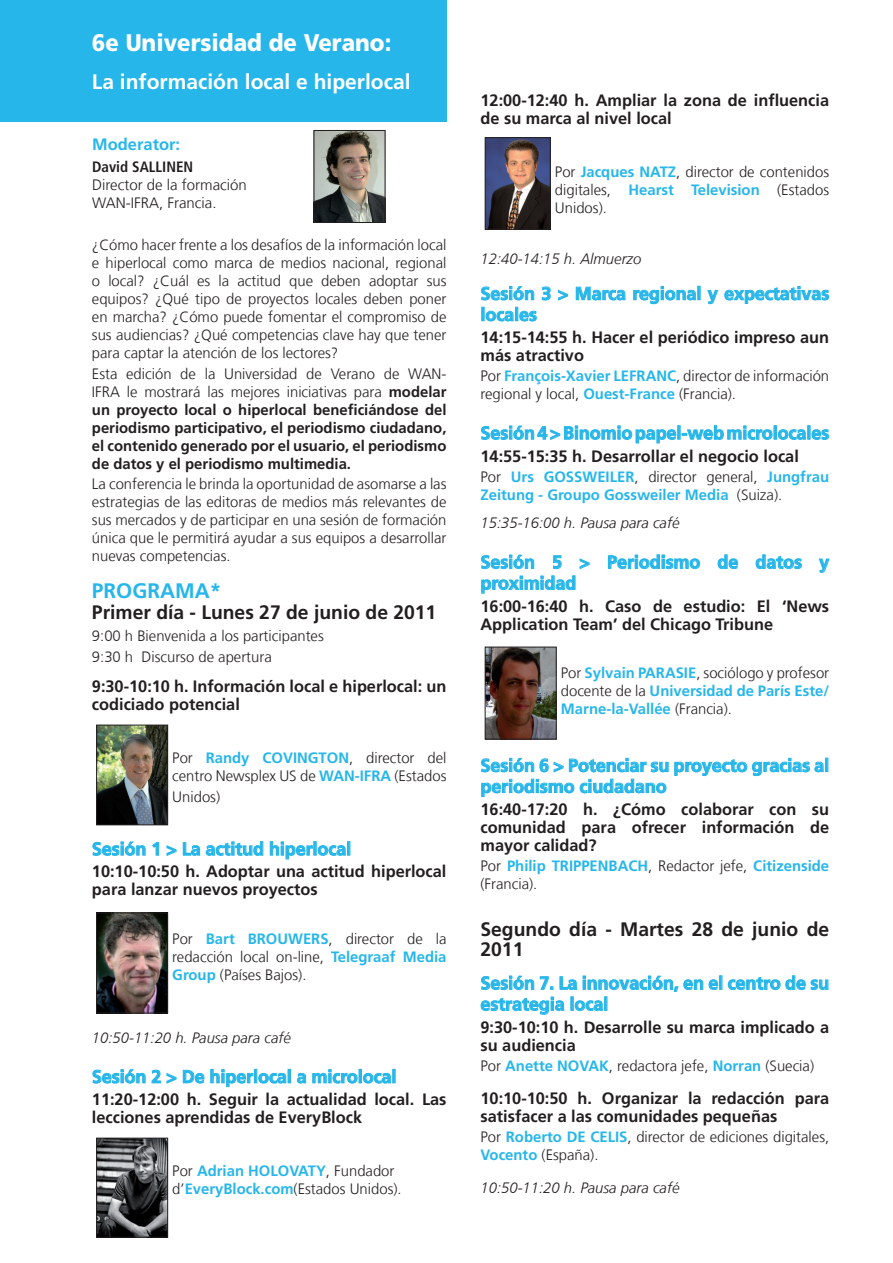
<style>
.page{position:relative;width:893px;height:1263px;background:#fff}
.page>*{position:absolute;margin:0;border:0;box-sizing:border-box;transform-origin:0 0}
.t1{font:900 24px "Frutiger LT Com";color:#fff;scale:.92 1}
.t2{font:700 21px "Frutiger LT Com";color:#fff}
.t3{font:700 21px "Frutiger LT Com";color:#26b6ea}
.t4{font:700 19.5px/19.5px "Frutiger LT Com";color:#231f20}
.t5{font:700 18px/21px "Frutiger LT Com";color:#26b6ea}
.t6{font:700 16.5px/18px "Frutiger LT Com";color:#231f20}
.t7{font:700 16.5px "Frutiger LT Com";color:#26b6ea}
.t8{font:300 15px/18px "Frutiger LT Com";color:#231f20}
.t9{font:700 15px/18px "Frutiger LT Com";color:#231f20;text-align:justify}
.t10{font:700 15px/18px "Frutiger LT Com";color:#26b6ea}
.t11{font:italic 300 15px "Frutiger LT Com";color:#231f20}
.t12{font:700 condensed 15px "Frutiger LT Com";color:#231f20}
.s1{font-weight:300}
.s2{font-weight:700;color:#26b6ea}
.s3{font-weight:300;color:#231f20}
</style>
<div class="page">
<div style="left:0;top:0;width:446px;height:121px;background:#26b6ea"></div>
<img style="left:487px;top:139px;width:62px;height:89px">
<div style="left:485px;top:137px;width:66px;height:93px;border:1px solid #231f20"></div>
<svg style="left:481px;top:286px;width:53px;height:15px"></svg>
<svg style="left:541px;top:286px;width:10px;height:15px"></svg>
<svg style="left:558px;top:290px;width:10px;height:11px"></svg>
<svg style="left:576px;top:286px;width:50px;height:15px"></svg>
<svg style="left:633px;top:286px;width:67px;height:18px"></svg>
<svg style="left:707px;top:290px;width:11px;height:14px"></svg>
<svg style="left:724px;top:286px;width:105px;height:18px"></svg>
<svg style="left:482px;top:307px;width:55px;height:15px"></svg>
<svg style="left:481px;top:425px;width:348px;height:19px"></svg>
<svg style="left:481px;top:554px;width:53px;height:15px"></svg>
<svg style="left:553px;top:555px;width:9px;height:14px"></svg>
<svg style="left:579px;top:558px;width:11px;height:11px"></svg>
<svg style="left:608px;top:554px;width:92px;height:15px"></svg>
<svg style="left:717px;top:554px;width:21px;height:15px"></svg>
<svg style="left:755px;top:554px;width:47px;height:15px"></svg>
<svg style="left:819px;top:558px;width:11px;height:15px"></svg>
<svg style="left:481px;top:575px;width:95px;height:19px"></svg>
<img style="left:487px;top:649px;width:68px;height:88px">
<div style="left:485px;top:647px;width:72px;height:92px;border:1px solid #231f20"></div>
<svg style="left:481px;top:758px;width:347px;height:39px"></svg>
<svg style="left:728px;top:975px;width:101px;height:15px"></svg>
<svg style="left:480px;top:975px;width:242px;height:40px"></svg>
<img style="left:98px;top:727px;width:68px;height:96px">
<div style="left:96px;top:725px;width:72px;height:100px;border:1px solid #231f20"></div>
<svg style="left:92px;top:841px;width:54px;height:15px"></svg>
<svg style="left:152px;top:842px;width:7px;height:14px"></svg>
<svg style="left:166px;top:845px;width:11px;height:11px"></svg>
<svg style="left:183px;top:842px;width:17px;height:14px"></svg>
<svg style="left:206px;top:841px;width:144px;height:19px"></svg>
<img style="left:97px;top:914px;width:70px;height:100px">
<div style="left:96px;top:912px;width:72px;height:101px;border:1px solid #231f20"></div>
<svg style="left:92px;top:1069px;width:85px;height:15px"></svg>
<svg style="left:183px;top:1068px;width:107px;height:19px"></svg>
<svg style="left:297px;top:1072px;width:9px;height:12px"></svg>
<svg style="left:312px;top:1069px;width:83px;height:15px"></svg>
<img style="left:98px;top:1140px;width:68px;height:95px">
<div style="left:96px;top:1138px;width:72px;height:99px;border:1px solid #231f20"></div>
<img style="left:316px;top:132px;width:67px;height:89px">
<div style="left:314px;top:130px;width:71px;height:93px;border:1px solid #231f20"></div>
<h1 class="t1" style="left:92px;top:28px;width:327px">6e Universidad de Verano:</h1>
<h2 class="t2" style="left:92px;top:69px;width:320px">La información local e hiperlocal</h2>
<p class="t7" style="left:92px;top:134px;width:90px">Moderator:</p>
<p class="t12" style="left:92px;top:158px;width:103px">David SALLINEN</p>
<p class="t8" style="left:92px;top:176px;width:156px">Director de la formación<br>WAN-IFRA, Francia.</p>
<p class="t8" style="left:92px;top:236px;width:356px;text-align:justify">¿Cómo hacer frente a los desafíos de la información local e hiperlocal como marca de medios nacional, regional o local? ¿Cuál es la actitud que deben adoptar sus equipos? ¿Qué tipo de proyectos locales deben poner en marcha? ¿Cómo puede fomentar el compromiso de sus audiencias? ¿Qué competencias clave hay que tener para captar la atención de los lectores?</p>
<p class="t9" style="left:92px;top:364px;width:356px"><span class="s1">Esta edición de la Universidad de Verano de WAN-IFRA le mostrará las mejores iniciativas para</span> modelar un proyecto local o hiperlocal beneficiándose del periodismo participativo, el periodismo ciudadano, el contenido generado por el usuario, el periodismo de datos y el periodismo multimedia.</p>
<p class="t8" style="left:92px;top:475px;width:356px;text-align:justify">La conferencia le brinda la oportunidad de asomarse a las estrategias de las editoras de medios más relevantes de sus mercados y de participar en una sesión de formación única que le permitirá ayudar a sus equipos a desarrollar nuevas competencias.</p>
<h2 class="t3" style="left:92px;top:578px;width:131px">PROGRAMA*</h2>
<h3 class="t4" style="left:92px;top:603px;width:346px">Primer día - Lunes 27 de junio de 2011</h3>
<p class="t8" style="left:92px;top:626px;width:233px;line-height:20.1px">9:00 h Bienvenida a los participantes<br>9:30 h Discurso de apertura</p>
<p class="t6" style="left:92px;top:678px;width:356px">9:30-10:10 h. Información local e hiperlocal: un codiciado potencial</p>
<p class="t8" style="left:172px;top:749px;width:276px">Por <span class="s2">Randy COVINGTON</span>, director del centro Newsplex US de <span class="s2">WAN-IFRA</span> (Estados</p>
<p class="t8" style="left:172px;top:788px;width:49px">Unidos)</p>
<p class="t5" style="left:92px;top:838px;width:261px">Sesión 1 &gt; La actitud hiperlocal</p>
<p class="t6" style="left:92px;top:863px;width:356px">10:10-10:50 h. Adoptar una actitud hiperlocal para lanzar nuevos proyectos</p>
<p class="t8" style="left:172px;top:930px;width:276px;text-align:justify">Por <span class="s2">Bart BROUWERS</span>, director de la redacción local on-line, <span class="s2">Telegraaf Media Group</span> (Países Bajos).</p>
<p class="t11" style="left:92px;top:1029px;width:200px">10:50-11:20 h. Pausa para café</p>
<p class="t5" style="left:92px;top:1066px;width:306px">Sesión 2 &gt; De hiperlocal a microlocal</p>
<p class="t6" style="left:92px;top:1090px;width:356px">11:20-12:00 h. Seguir la actualidad local. Las lecciones aprendidas de EveryBlock</p>
<p class="t8" style="left:172px;top:1162px;width:231px">Por <span class="s2">Adrian HOLOVATY</span>, Fundador d’<span class="s2">EveryBlock.com</span>(Estados Unidos).</p>
<p class="t6" style="left:480px;top:91px;width:350px">12:00-12:40 h. Ampliar la zona de influencia de su marca al nivel local</p>
<p class="t8" style="left:555px;top:163px;width:276px;text-align:justify">Por <span class="s2">Jacques NATZ</span>, director de contenidos digitales, <span class="s2">Hearst Television</span> (Estados Unidos).</p>
<p class="t11" style="left:480px;top:250px;width:162px">12:40-14:15 h. Almuerzo</p>
<p class="t5" style="left:480px;top:283px;width:350px">Sesión 3 &gt; Marca regional y expectativas locales</p>
<p class="t6" style="left:480px;top:328px;width:350px">14:15-14:55 h. Hacer el periódico impreso aun más atractivo</p>
<p class="t8" style="left:480px;top:367px;width:350px">Por <span class="s2">François-Xavier LEFRANC</span>, director de información regional y local, <span class="s2">Ouest-France</span> (Francia).</p>
<p class="t5" style="left:480px;top:423px;width:350px">Sesión 4 &gt; Binomio papel-web microlocales</p>
<p class="t6" style="left:480px;top:447px;width:320px">14:55-15:35 h. Desarrollar el negocio local</p>
<p class="t10" style="left:480px;top:467px;width:350px"><span class="s3">Por</span> Urs GOSSWEILER<span class="s3">, director general,</span> Jungfrau<br>Zeitung - Groupo Gossweiler Media <span class="s3">(Suiza).</span></p>
<p class="t11" style="left:480px;top:514px;width:200px">15:35-16:00 h. Pausa para café</p>
<p class="t5" style="left:480px;top:552px;width:350px">Sesión 5 &gt; Periodismo de datos y proximidad</p>
<p class="t6" style="left:480px;top:597px;width:350px">16:00-16:40 h. Caso de estudio: El ‘News<br>Application Team’ del Chicago Tribune</p>
<p class="t10" style="left:561px;top:664px;width:270px;text-align:justify"><span class="s3">Por</span> Sylvain PARASIE<span class="s3">, sociólogo y profesor docente de la</span> Universidad de París Este/ Marne-la-Vallée <span class="s3">(Francia).</span></p>
<p class="t5" style="left:480px;top:755px;width:350px">Sesión 6 &gt; Potenciar su proyecto gracias al periodismo ciudadano</p>
<p class="t6" style="left:480px;top:800px;width:350px;text-align:justify">16:40-17:20 h. ¿Cómo colaborar con su comunidad para ofrecer información de mayor calidad?</p>
<p class="t10" style="left:480px;top:857px;width:350px"><span class="s3">Por</span> Philip TRIPPENBACH<span class="s3">, Redactor jefe,</span> Citizenside <span class="s3">(Francia).</span></p>
<h3 class="t4" style="left:480px;top:920px;width:350px">Segundo día - Martes 28 de junio de<br>2011</h3>
<p class="t5" style="left:480px;top:973px;width:350px">Sesión 7. La innovación, en el centro de su estrategia local</p>
<p class="t6" style="left:480px;top:1018px;width:350px">9:30-10:10 h. Desarrolle su marca implicado a su audiencia</p>
<p class="t8" style="left:480px;top:1057px;width:335px">Por <span class="s2">Anette NOVAK</span>, redactora jefe, <span class="s2">Norran</span> (Suecia)</p>
<p class="t6" style="left:480px;top:1089px;width:350px">10:10-10:50 h. Organizar la redacción para satisfacer a las comunidades pequeñas</p>
<p class="t8" style="left:480px;top:1128px;width:350px">Por <span class="s2">Roberto DE CELIS</span>, director de ediciones digitales,<br><span class="s2">Vocento</span> (España).</p>
<p class="t11" style="left:480px;top:1178px;width:200px">10:50-11:20 h. Pausa para café</p>
</div>
